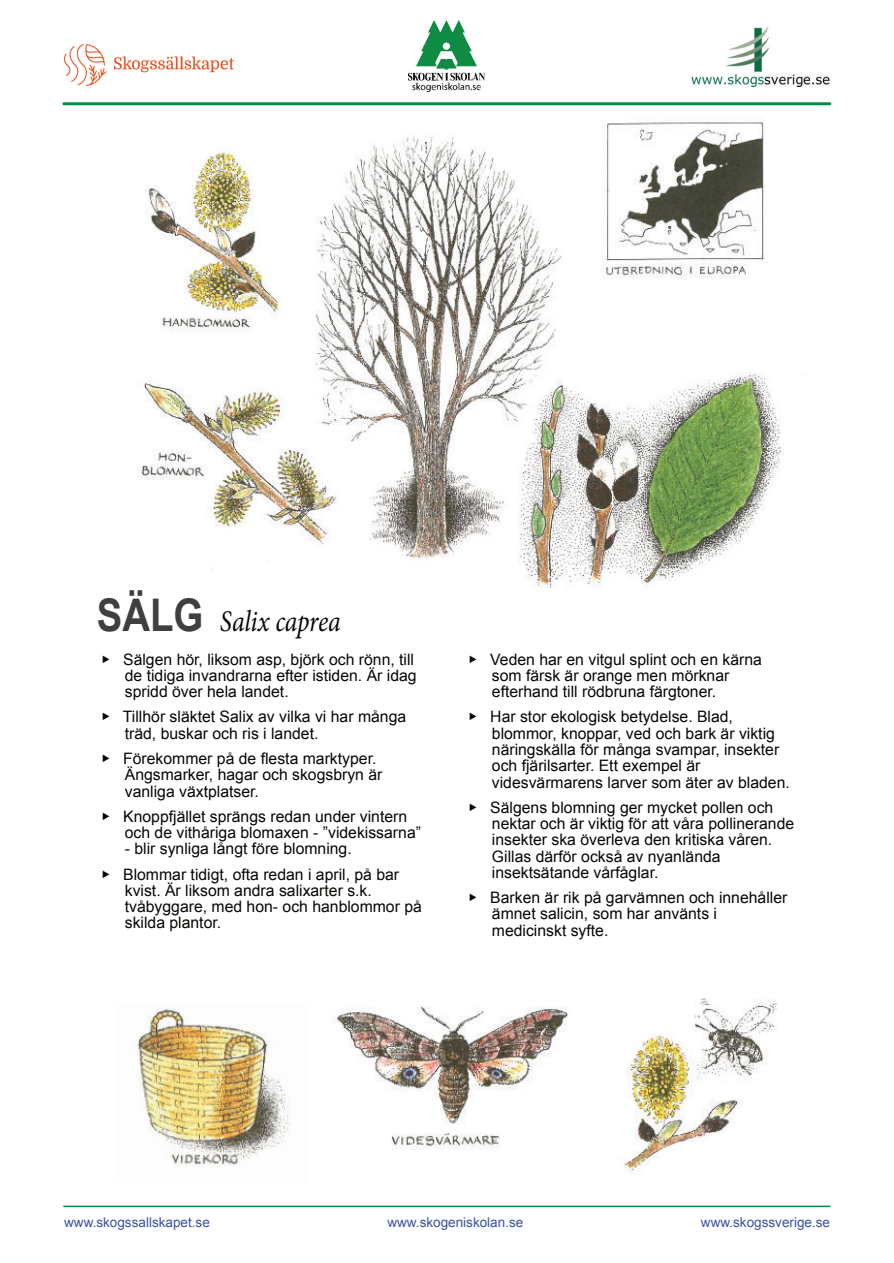
<style>
.page{position:relative;width:894px;height:1263px;background:#fff}
.page>*{position:absolute;margin:0;border:0;box-sizing:border-box;transform-origin:0 0}
.t1{font:700 45px "Arial";color:#413f3e;scale:.85 1}
.t2{font:italic 30px "Minion Pro";letter-spacing:-.01em;color:#080704;scale:.85 1}
.t3{font:15.75px/16.2px "Arial";color:#080704}
.t4{font:13.5px "Arial";color:#3a53a3}
.s1{font-family:"MS UI Gothic"}
</style>
<div class="page">
<img style="left:114px;top:998px;width:717px;height:210px">
<img style="left:138px;top:121px;width:643px;height:467px">
<hr style="left:64px;top:102px;width:765px;height:3px;background:#008e45">
<hr style="left:64px;top:1206px;width:765px;height:1px;background:#008e45">
<img style="left:65px;top:45px;width:168px;height:41px">
<img style="left:409px;top:21px;width:75px;height:70px">
<img style="left:691px;top:27px;width:137px;height:60px">
<h1 class="t1" style="left:97px;top:599px;width:127px">SÄLG</h1>
<h2 class="t2" style="left:220px;top:609px;width:143px">Salix caprea</h2>
<p class="t3" style="left:125px;top:652px;width:293px;text-indent:-23px"><span class="s1">▶</span> Sälgen hör, liksom asp, björk och rönn, till de tidiga invandrarna efter istiden. Är idag spridd över hela landet.</p>
<p class="t3" style="left:125px;top:710px;width:283px;text-indent:-23px"><span class="s1">▶</span> Tillhör släktet Salix av vilka vi har många träd, buskar och ris i landet.</p>
<p class="t3" style="left:125px;top:752px;width:259px;text-indent:-23px"><span class="s1">▶</span> Förekommer på de flesta marktyper.<br>Ängsmarker, hagar och skogsbryn är vanliga växtplatser.</p>
<p class="t3" style="left:125px;top:810px;width:297px;text-indent:-23px"><span class="s1">▶</span> Knoppfjället sprängs redan under vintern och de vithåriga blomaxen - ”videkissarna”</p>
<p class="t3" style="left:102px;top:838px;width:298px;line-height:25.2px;text-indent:23px">- blir synliga långt före blomning.<br><span class="s1">▶</span> Blommar tidigt, ofta redan i april, på bar</p>
<p class="t3" style="left:125px;top:884px;width:298px">kvist. Är liksom andra salixarter s.k. tvåbyggare, med hon- och hanblommor på skilda plantor.</p>
<p class="t3" style="left:491px;top:652px;width:271px;text-indent:-23px"><span class="s1">▶</span> Veden har en vitgul splint och en kärna som färsk är orange men mörknar efterhand till rödbruna färgtoner.</p>
<p class="t3" style="left:491px;top:710px;width:299px;text-indent:-23px"><span class="s1">▶</span> Har stor ekologisk betydelse. Blad, blommor, knoppar, ved och bark är viktig näringskälla för många svampar, insekter och fjärilsarter. Ett exempel är videsvärmarens larver som äter av bladen.</p>
<p class="t3" style="left:491px;top:801px;width:304px;text-indent:-23px"><span class="s1">▶</span> Sälgens blomning ger mycket pollen och nektar och är viktig för att våra pollinerande insekter ska överleva den kritiska våren.<br>Gillas därför också av nyanlända insektsätande vårfåglar.</p>
<p class="t3" style="left:491px;top:891px;width:297px;text-indent:-23px"><span class="s1">▶</span> Barken är rik på garvämnen och innehåller ämnet salicin, som har använts i medicinskt syfte.</p>
<p class="t4" style="left:64px;top:1217px;width:147px">www.skogssallskapet.se</p>
<p class="t4" style="left:387px;top:1217px;width:137px">www.skogeniskolan.se</p>
<p class="t4" style="left:700px;top:1217px;width:131px">www.skogssverige.se</p>
</div>
